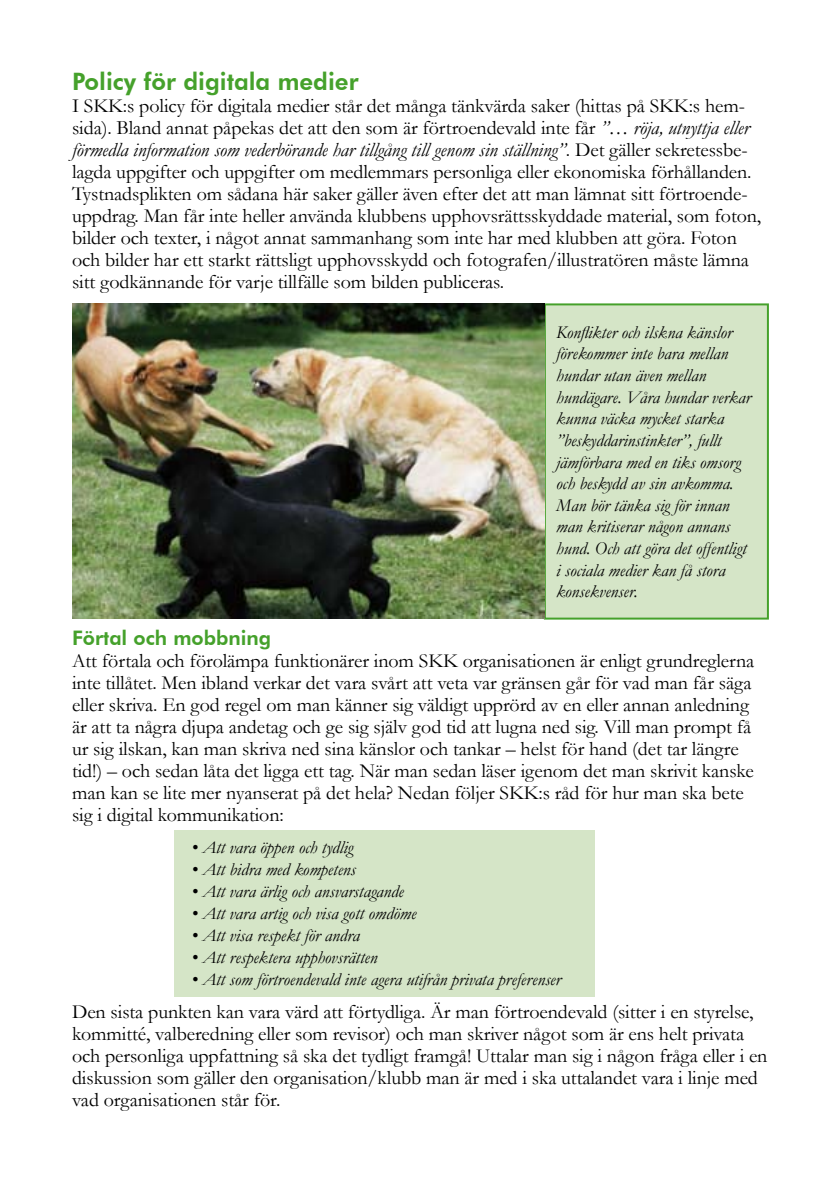
<style>
.page{position:relative;width:840px;height:1191px;background:#fff}
.page>*{position:absolute;margin:0;border:0;box-sizing:border-box;transform-origin:0 0}
.t1{font:800 24px "Futura BT";color:#45a12b}
.t2{font:20px/22px "Garamond";letter-spacing:-.005em;color:#000}
.t3{font:800 20px "Futura BT";color:#45a12b}
.t4{font:italic 18px/21.6px "Garamond";color:#000}
.s1{font-style:italic}
</style>
<div class="page">
<div style="left:174px;top:831px;width:420px;height:166px;background:#d5e5c7"></div>
<div style="left:543px;top:303px;width:225px;height:316px;background:#d5e5c7;border:2px solid #45a12b"></div>
<img style="left:72px;top:303px;width:472px;height:315px">
<p class="t1" style="left:72px;top:67px;width:288px">Policy för digitala medier</p>
<p class="t2" style="left:72px;top:94px;width:690px">I SKK:s policy för digitala medier står det många tänkvärda saker (hittas på SKK:s hem&shy;sida). Bland annat påpekas det att den som är förtroendevald inte får <span class="s1">”… röja, utnyttja eller förmedla information som vederbörande har tillgång till genom sin ställning”</span>. Det gäller sekretessbe&shy;lagda uppgifter och uppgifter om medlemmars personliga eller ekonomiska förhållanden.<br>Tystnadsplikten om sådana här saker gäller även efter det att man lämnat sitt förtroende&shy;uppdrag. Man får inte heller använda klubbens upphovsrättsskyddade material, som foton, bilder och texter, i något annat sammanhang som inte har med klubben att göra. Foton och bilder har ett starkt rättsligt upphovsskydd och fotografen/illustratören måste lämna sitt godkännande för varje tillfälle som bilden publiceras.</p>
<p class="t4" style="left:556px;top:321px;width:196px">Konflikter och ilskna känslor förekommer inte bara mellan hundar utan även mellan hundägare. Våra hundar verkar kunna väcka mycket starka ”beskyddarinstinkter”, fullt jämförbara med en tiks omsorg och beskydd av sin avkomma.<br>Man bör tänka sig för innan man kritiserar någon annans hund. Och att göra det offentligt i sociala medier kan få stora konsekvenser.</p>
<p class="t3" style="left:72px;top:625px;width:200px">Förtal och mobbning</p>
<p class="t2" style="left:72px;top:649px;width:683px">Att förtala och förolämpa funktionärer inom SKK organisationen är enligt grundreglerna inte tillåtet. Men ibland verkar det vara svårt att veta var gränsen går för vad man får säga eller skriva. En god regel om man känner sig väldigt upprörd av en eller annan anledning är att ta några djupa andetag och ge sig själv god tid att lugna ned sig. Vill man prompt få ur sig ilskan, kan man skriva ned sina känslor och tankar – helst för hand (det tar längre tid!) – och sedan låta det ligga ett tag. När man sedan läser igenom det man skrivit kanske man kan se lite mer nyanserat på det hela? Nedan följer SKK:s råd för hur man ska bete sig i digital kommunikation:</p>
<p class="t4" style="left:191px;top:835px;width:163px">• Att vara öppen och tydlig</p>
<p class="t4" style="left:191px;top:857px;width:166px">• Att bidra med kompetens</p>
<p class="t4" style="left:191px;top:879px;width:214px">• Att vara ärlig och ansvarstagande</p>
<p class="t4" style="left:191px;top:901px;width:226px">• Att vara artig och visa gott omdöme</p>
<p class="t4" style="left:191px;top:923px;width:170px">• Att visa respekt för andra</p>
<p class="t4" style="left:191px;top:945px;width:187px">• Att respektera upphovsrätten</p>
<p class="t4" style="left:191px;top:967px;width:371px">• Att som förtroendevald inte agera utifrån privata preferenser</p>
<p class="t2" style="left:72px;top:1000px;width:696px">Den sista punkten kan vara värd att förtydliga. Är man förtroendevald (sitter i en styrelse, kommitté, valberedning eller som revisor) och man skriver något som är ens helt privata och personliga uppfattning så ska det tydligt framgå! Uttalar man sig i någon fråga eller i en diskussion som gäller den organisation/klubb man är med i ska uttalandet vara i linje med vad organisationen står för.</p>
</div>
